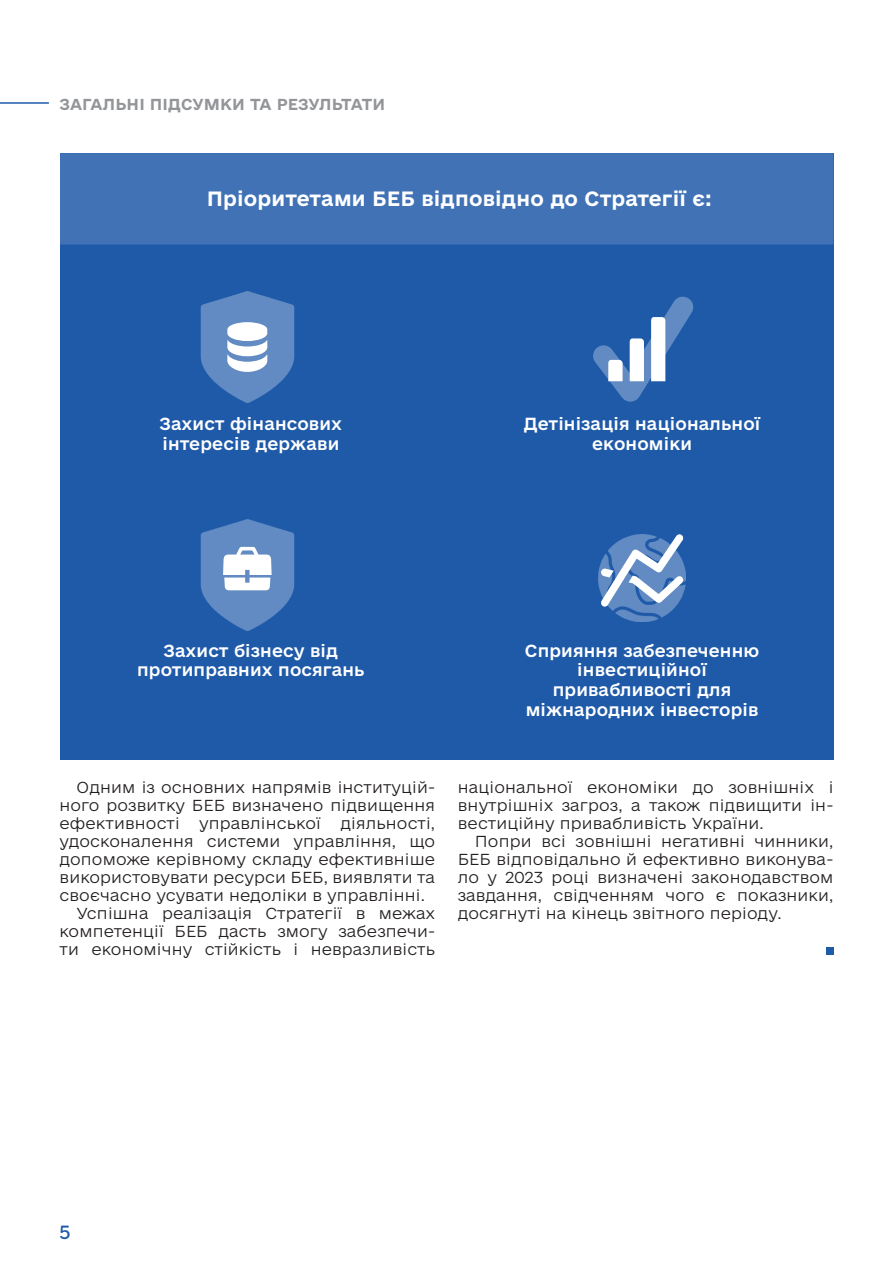
<style>
.page{position:relative;width:893px;height:1263px;background:#fff}
.page>*{position:absolute;margin:0;border:0;box-sizing:border-box;transform-origin:0 0}
.t1{font:19.5px "e Ukraine Bold";letter-spacing:.01em;color:#fff}
.t2{font:18px "e Ukraine Regular";color:#1f5aa9}
.t3{font:16.5px/19.8px "e Ukraine Medium";letter-spacing:.01em;color:#fff;text-align:center}
.t4{font:300 15px/18px "e Ukraine Ultra";letter-spacing:.01em;color:#231f20;text-align:justify}
.t5{font:15px "e Ukraine Bold";letter-spacing:.01em;color:#939598}
</style>
<div class="page">
<hr style="left:0;top:102px;width:49px;height:2px;background:#1f5aa9">
<div style="left:60px;top:153px;width:773px;height:606px;background:#1f5aa9"></div>
<div style="left:826px;top:947px;width:7px;height:8px;background:#1f5aa9"></div>
<img style="left:200px;top:520px;width:95px;height:110px">
<img style="left:598px;top:565px;width:87px;height:57px">
<svg style="left:223px;top:547px;width:49px;height:43px;background:#d7e1ef"></svg>
<img style="left:200px;top:292px;width:95px;height:110px">
<svg style="left:227px;top:322px;width:40px;height:50px;background:#cddaec"></svg>
<svg style="left:593px;top:296px;width:101px;height:106px"></svg>
<svg style="left:600px;top:534px;width:84px;height:73px"></svg>
<div style="left:60px;top:153px;width:773px;height:92px;background:#4072b5"></div>
<p class="t5" style="left:60px;top:95px;width:327px">ЗАГАЛЬНІ ПІДСУМКИ ТА РЕЗУЛЬТАТИ</p>
<h1 class="t1" style="left:207px;top:187px;width:507px">Пріоритетами БЕБ відповідно до Стратегії є:</h1>
<p class="t3" style="left:160px;top:415px;width:184px;text-align:left">Захист фінансових інтересів держави</p>
<p class="t3" style="left:524px;top:415px;width:238px">Детінізація національної економіки</p>
<p class="t3" style="left:137px;top:641px;width:229px">Захист бізнесу від протиправних посягань</p>
<p class="t3" style="left:525px;top:641px;width:236px">Сприяння забезпеченню інвестиційної привабливості для міжнародних інвесторів</p>
<p class="t4" style="left:60px;top:779px;width:377px;text-indent:17px">Одним із основних напрямів інституцій&shy;ного розвитку БЕБ визначено підвищення ефективності</p>
<p class="t4" style="left:199px;top:815px;width:123px">управлінської</p>
<p class="t4" style="left:340px;top:815px;width:96px">діяльності,</p>
<p class="t4" style="left:60px;top:833px;width:377px">удосконалення системи управління, що</p>
<p class="t4" style="left:60px;top:851px;width:377px">допоможе керівному складу ефективніше</p>
<p class="t4" style="left:60px;top:869px;width:377px">використовувати ресурси БЕБ, виявляти та</p>
<p class="t4" style="left:60px;top:887px;width:367px">своєчасно усувати недоліки в управлінні.</p>
<p class="t4" style="left:77px;top:905px;width:360px">Успішна реалізація Стратегії в межах</p>
<p class="t4" style="left:60px;top:923px;width:377px">компетенції БЕБ дасть змогу забезпечи-</p>
<p class="t4" style="left:60px;top:941px;width:377px">ти економічну стійкість і невразливість</p>
<p class="t4" style="left:458px;top:779px;width:377px">національної економіки до зовнішніх і внутрішніх загроз, а також підвищити ін&shy;вестиційну привабливість України.</p>
<p class="t4" style="left:458px;top:833px;width:377px;text-indent:17px">Попри всі зовнішні негативні чинники, БЕБ відповідально й ефективно виконува&shy;ло у 2023 році визначені законодавством завдання, свідченням чого є показники, досягнуті на кінець звітного періоду.</p>
<p class="t2" style="left:60px;top:1221px;width:13px">5</p>
</div>
